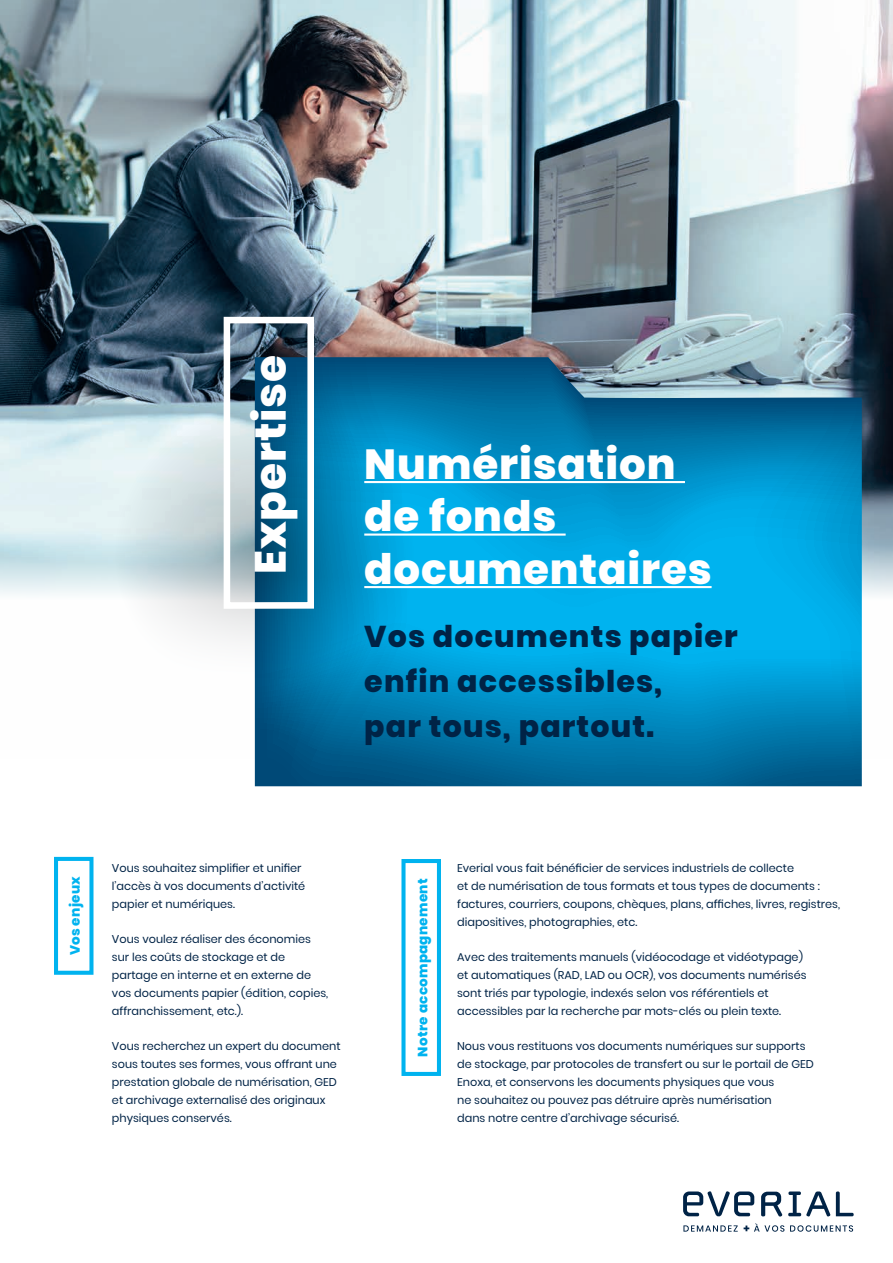
<style>
.page{position:relative;width:893px;height:1263px;background:#fff}
.page>*{position:absolute;margin:0;border:0;box-sizing:border-box;transform-origin:0 0}
.t1{font:800 43.8px "Poppins";letter-spacing:.02em;color:#fff}
.t2{font:800 42px/52.5px "Poppins";letter-spacing:.02em;color:#fff}
.t3{font:800 30px/45px "Poppins";letter-spacing:.04em;color:#002346}
.t4{font:800 13.5px "Poppins";letter-spacing:.02em;color:#00b3ef}
.t5{font:11.25px/18px "Poppins";color:#002346}
</style>
<div class="page">
<img style="left:0;top:0;width:893px;height:758px">
<svg style="left:255px;top:357px;width:607px;height:429px;background:#088dc2"></svg>
<svg style="left:116px;top:406px;width:297px;height:298px;background:#64abc7"></svg>
<div style="left:54px;top:857px;width:39px;height:118px;border:4px solid #00b3ef"></div>
<div style="left:401px;top:859px;width:40px;height:217px;border:4px solid #00b3ef"></div>
<div style="left:224px;top:317px;width:90px;height:292px;border:7px solid #fff"></div>
<svg style="left:683px;top:1191px;width:71px;height:25px"></svg>
<svg style="left:788px;top:1191px;width:42px;height:25px"></svg>
<svg style="left:836px;top:1191px;width:18px;height:25px"></svg>
<svg style="left:761px;top:1192px;width:21px;height:25px"></svg>
<svg style="left:683px;top:1225px;width:55px;height:6px"></svg>
<svg style="left:744px;top:1223px;width:40px;height:9px"></svg>
<svg style="left:790px;top:1225px;width:63px;height:7px"></svg>
<hr style="left:364px;top:481px;width:321px;height:2px;background:#fff">
<hr style="left:364px;top:533px;width:202px;height:3px;background:#fff">
<hr style="left:364px;top:586px;width:348px;height:2px;background:#fff">
<p class="t1" style="left:245px;top:574px;width:220px;rotate:-90deg">Expertise</p>
<p class="t2" style="left:364px;top:438px;width:349px">Numérisation de fonds documentaires</p>
<p class="t3" style="left:364px;top:614px;width:375px">Vos documents papier enfin accessibles,<br>par tous, partout.</p>
<p class="t4" style="left:67px;top:955px;width:81px;rotate:-90deg">Vos enjeux</p>
<p class="t5" style="left:112px;top:859px;width:195px">Vous souhaitez simplifier et unifier l’accès à vos documents d’activité papier et numériques.</p>
<p class="t5" style="left:112px;top:930px;width:218px">Vous voulez réaliser des économies sur les coûts de stockage et de partage en interne et en externe de vos documents papier (édition, copies, affranchissement, etc.).</p>
<p class="t5" style="left:112px;top:1037px;width:230px">Vous recherchez un expert du document sous toutes ses formes, vous offrant une prestation globale de numérisation, GED et archivage externalisé des originaux physiques conservés.</p>
<p class="t4" style="left:415px;top:1056px;width:180px;rotate:-90deg">Notre accompagnement</p>
<p class="t5" style="left:457px;top:859px;width:384px">Everial vous fait bénéficier de services industriels de collecte<br>et de numérisation de tous formats et tous types de documents : factures, courriers, coupons, chèques, plans, affiches, livres, registres, diapositives, photographies, etc.</p>
<p class="t5" style="left:457px;top:948px;width:351px">Avec des traitements manuels (vidéocodage et vidéotypage) et automatiques (RAD, LAD ou OCR), vos documents numérisés sont triés par typologie, indexés selon vos référentiels et accessibles par la recherche par mots-clés ou plein texte.</p>
<p class="t5" style="left:457px;top:1037px;width:358px">Nous vous restituons vos documents numériques sur supports de stockage, par protocoles de transfert ou sur le portail de GED Enoxa, et conservons les documents physiques que vous<br>ne souhaitez ou pouvez pas détruire après numérisation<br>dans notre centre d’archivage sécurisé.</p>
</div>
